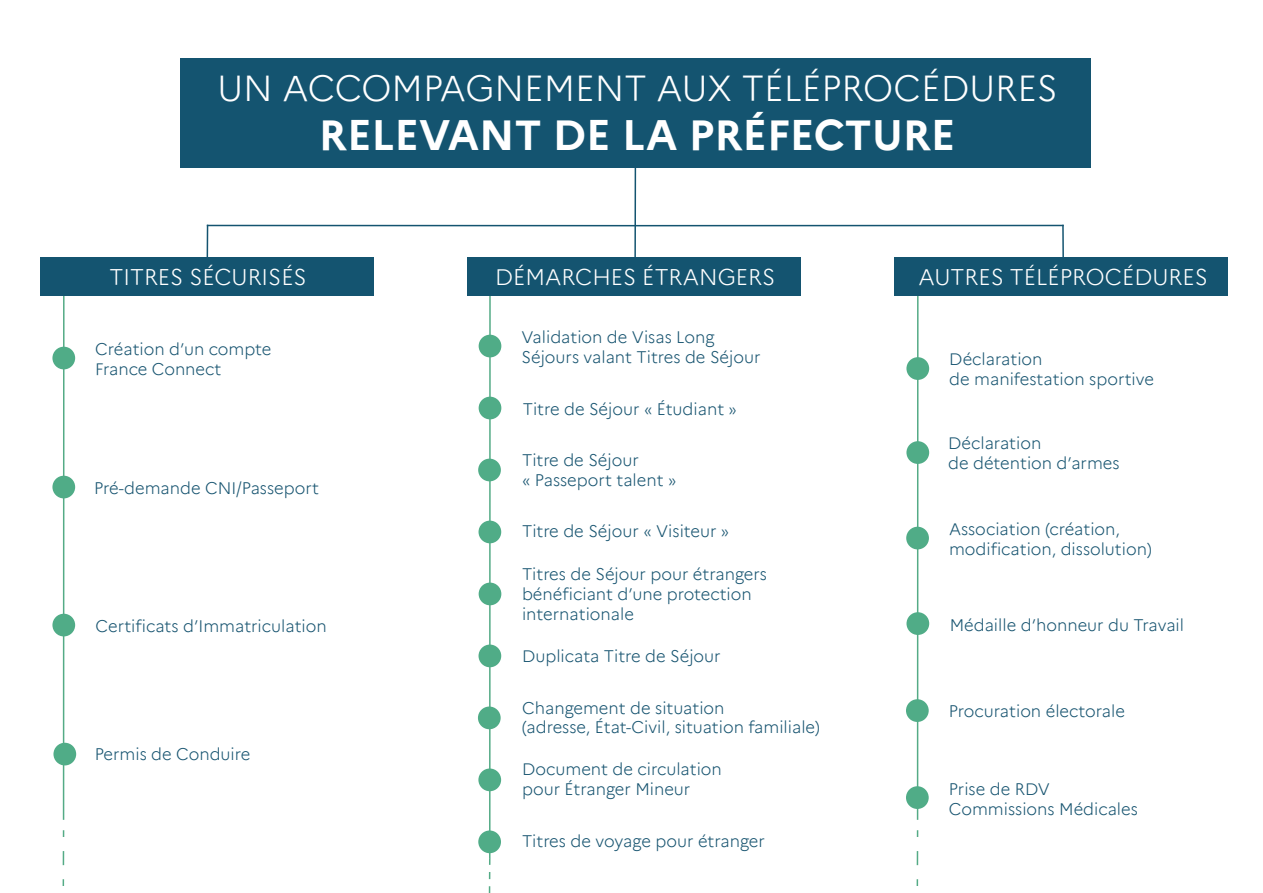
<style>
.page{position:relative;width:1263px;height:893px;background:#fff}
.page>*{position:absolute;margin:0;border:0;box-sizing:border-box;transform-origin:0 0}
.t1{font:700 42px "Marianne";color:#fff}
.t2{font:300 35.7px "Marianne";color:#fff}
.t3{font:300 22.35px "Marianne";color:#fff}
.t4{font:300 16.5px/19.8px "Marianne";color:#175470}
</style>
<div class="page">
<div style="left:180px;top:58px;width:910px;height:110px;background:#145470"></div>
<hr style="left:63px;top:296px;width:2px;height:524px;background:#54ab86">
<svg style="left:63px;top:851px;width:1px;height:15px"></svg>
<hr style="left:207px;top:225px;width:1px;height:33px;background:#145470">
<hr style="left:634px;top:168px;width:2px;height:90px;background:#145470">
<hr style="left:207px;top:225px;width:428px;height:1px;background:#145470">
<hr style="left:1062px;top:225px;width:2px;height:33px;background:#145470">
<hr style="left:635px;top:225px;width:429px;height:1px;background:#145470">
<div style="left:52px;top:347px;width:23px;height:22px;background:#50ac87;border-radius:50%"></div>
<div style="left:52px;top:476px;width:23px;height:22px;background:#50ac87;border-radius:50%"></div>
<div style="left:52px;top:614px;width:23px;height:22px;background:#50ac87;border-radius:50%"></div>
<div style="left:53px;top:743px;width:23px;height:22px;background:#50ac87;border-radius:50%"></div>
<div style="left:41px;top:258px;width:333px;height:38px;background:#145470"></div>
<hr style="left:489px;top:296px;width:2px;height:562px;background:#54ab86">
<div style="left:479px;top:335px;width:22px;height:22px;background:#50ac87;border-radius:50%"></div>
<div style="left:479px;top:397px;width:22px;height:22px;background:#50ac87;border-radius:50%"></div>
<div style="left:478px;top:459px;width:23px;height:22px;background:#50ac87;border-radius:50%"></div>
<div style="left:478px;top:521px;width:23px;height:22px;background:#50ac87;border-radius:50%"></div>
<div style="left:479px;top:583px;width:22px;height:22px;background:#50ac87;border-radius:50%"></div>
<div style="left:478px;top:645px;width:23px;height:22px;background:#50ac87;border-radius:50%"></div>
<div style="left:478px;top:706px;width:23px;height:23px;background:#50ac87;border-radius:50%"></div>
<div style="left:478px;top:768px;width:23px;height:23px;background:#50ac87;border-radius:50%"></div>
<div style="left:478px;top:830px;width:23px;height:23px;background:#50ac87;border-radius:50%"></div>
<div style="left:467px;top:258px;width:333px;height:38px;background:#145470"></div>
<hr style="left:917px;top:296px;width:1px;height:524px;background:#54ab86">
<svg style="left:917px;top:851px;width:1px;height:15px"></svg>
<svg style="left:916px;top:879px;width:2px;height:7px"></svg>
<svg style="left:489px;top:872px;width:1px;height:21px"></svg>
<div style="left:906px;top:357px;width:23px;height:23px;background:#50ac87;border-radius:50%"></div>
<div style="left:906px;top:441px;width:23px;height:23px;background:#50ac87;border-radius:50%"></div>
<div style="left:906px;top:527px;width:23px;height:22px;background:#50ac87;border-radius:50%"></div>
<div style="left:906px;top:612px;width:23px;height:23px;background:#50ac87;border-radius:50%"></div>
<div style="left:906px;top:699px;width:23px;height:23px;background:#50ac87;border-radius:50%"></div>
<div style="left:906px;top:786px;width:23px;height:23px;background:#50ac87;border-radius:50%"></div>
<div style="left:895px;top:258px;width:333px;height:38px;background:#145470"></div>
<h2 class="t2" style="left:217px;top:61px;width:842px">UN ACCOMPAGNEMENT AUX TÉLÉPROCÉDURES</h2>
<h1 class="t1" style="left:319px;top:103px;width:638px">RELEVANT DE LA PRÉFECTURE</h1>
<h3 class="t3" style="left:110px;top:260px;width:199px">TITRES SÉCURISÉS</h3>
<p class="t4" style="left:95px;top:338px;width:178px">Création d’un compte<br>France Connect</p>
<p class="t4" style="left:94px;top:477px;width:226px">Pré-demande CNI/Passeport</p>
<p class="t4" style="left:96px;top:615px;width:233px">Certificats d’Immatriculation</p>
<p class="t4" style="left:95px;top:743px;width:157px">Permis de Conduire</p>
<h3 class="t3" style="left:495px;top:260px;width:281px">DÉMARCHES ÉTRANGERS</h3>
<p class="t4" style="left:521px;top:326px;width:241px">Validation de Visas Long<br>Séjours valant Titres de Séjour</p>
<p class="t4" style="left:523px;top:398px;width:216px">Titre de Séjour « Étudiant »</p>
<p class="t4" style="left:522px;top:449px;width:156px">Titre de Séjour<br>« Passeport talent »</p>
<p class="t4" style="left:522px;top:520px;width:209px">Titre de Séjour « Visiteur »</p>
<p class="t4" style="left:522px;top:563px;width:247px">Titres de Séjour pour étrangers bénéficiant d’une protection internationale</p>
<p class="t4" style="left:522px;top:645px;width:200px">Duplicata Titre de Séjour</p>
<p class="t4" style="left:522px;top:696px;width:299px">Changement de situation<br>(adresse, État-Civil, situation familiale)</p>
<p class="t4" style="left:522px;top:758px;width:201px">Document de circulation pour Étranger Mineur</p>
<p class="t4" style="left:522px;top:830px;width:244px">Titres de voyage pour étranger</p>
<h3 class="t3" style="left:918px;top:260px;width:291px">AUTRES TÉLÉPROCÉDURES</h3>
<p class="t4" style="left:949px;top:348px;width:206px">Déclaration<br>de manifestation sportive</p>
<p class="t4" style="left:948px;top:432px;width:173px">Déclaration<br>de détention d’armes</p>
<p class="t4" style="left:949px;top:518px;width:204px">Association (création, modification, dissolution)</p>
<p class="t4" style="left:950px;top:614px;width:236px">Médaille d’honneur du Travail</p>
<p class="t4" style="left:949px;top:700px;width:178px">Procuration électorale</p>
<p class="t4" style="left:949px;top:778px;width:190px">Prise de RDV<br>Commissions Médicales</p>
</div>
